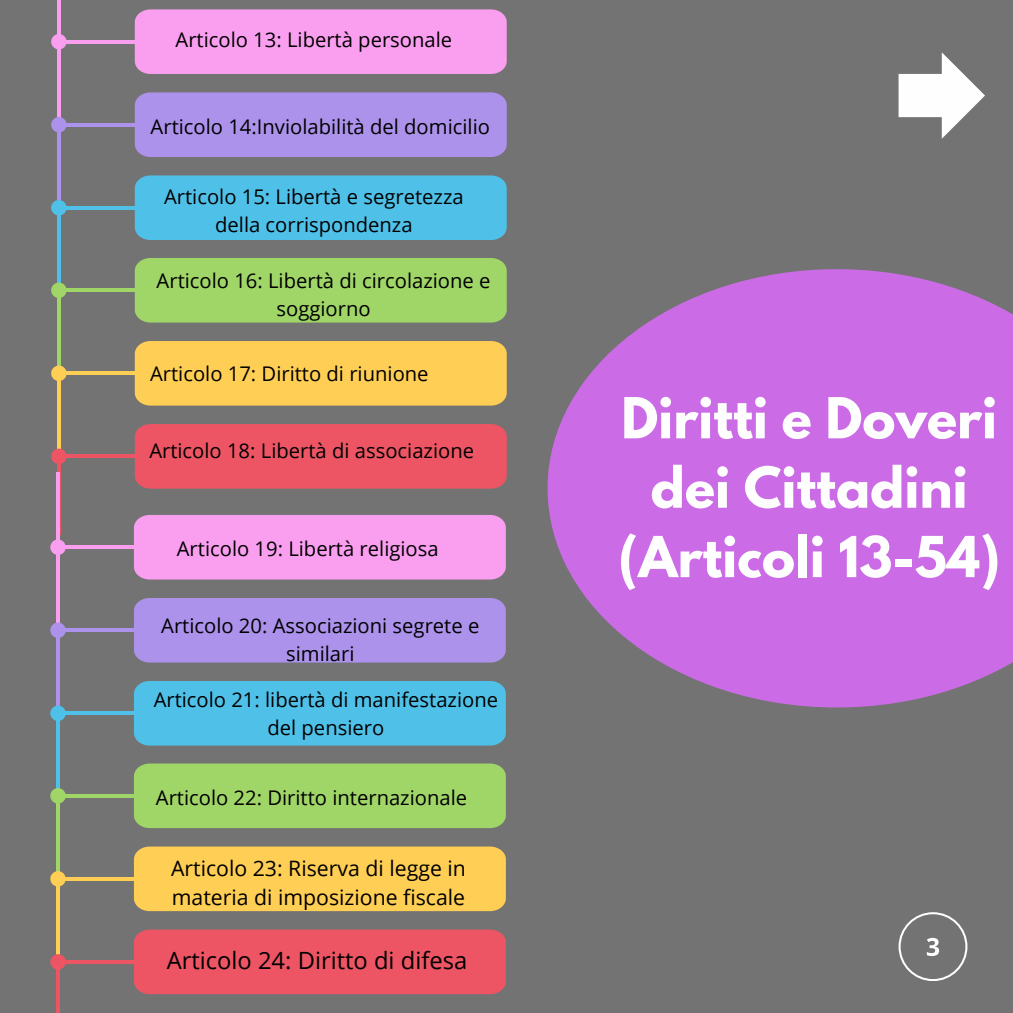
<style>
.page{position:relative;width:1013px;height:1013px;background:#fff}
.page>*{position:absolute;margin:0;border:0;box-sizing:border-box;transform-origin:0 0}
.t1{font:700 50px/69.4px "League Spartan";color:#fefefe;text-align:center}
.t2{font:23.75px "Open Sans";color:#000}
.t3{font:21.25px/29px "Open Sans";color:#000}
.t4{font:20.25px/27.9px "Open Sans";color:#000;text-align:center}
</style>
<div class="page">
<div style="left:0;top:0;width:1012px;height:1012px;background:#737373"></div>
<svg style="left:898px;top:52px;width:87px;height:87px"></svg>
<hr style="left:57px;top:42px;width:4px;height:87px;background:#fa9eef">
<hr style="left:65px;top:40px;width:79px;height:3px;background:#fa9eef">
<hr style="left:57px;top:211px;width:4px;height:79px;background:#4fc1e8">
<svg style="left:51px;top:117px;width:16px;height:15px"></svg>
<hr style="left:57px;top:129px;width:4px;height:79px;background:#ac92eb">
<svg style="left:51px;top:200px;width:16px;height:15px"></svg>
<svg style="left:51px;top:282px;width:16px;height:16px"></svg>
<hr style="left:57px;top:294px;width:4px;height:79px;background:#a0d568">
<hr style="left:57px;top:377px;width:4px;height:79px;background:#ffce54">
<svg style="left:51px;top:365px;width:16px;height:16px"></svg>
<hr style="left:65px;top:123px;width:79px;height:3px;background:#ac92eb">
<hr style="left:65px;top:206px;width:79px;height:3px;background:#4fc1e8">
<hr style="left:65px;top:289px;width:79px;height:3px;background:#a0d568">
<hr style="left:65px;top:371px;width:79px;height:4px;background:#ffce54">
<div style="left:135px;top:92px;width:371px;height:65px;background:#ac92eb"></div>
<div style="left:135px;top:175px;width:371px;height:65px;background:#4fc1e8"></div>
<div style="left:135px;top:258px;width:371px;height:64px;background:#a0d568"></div>
<div style="left:135px;top:341px;width:371px;height:64px;background:#ffce54"></div>
<svg style="left:51px;top:448px;width:16px;height:16px"></svg>
<hr style="left:65px;top:454px;width:79px;height:4px;background:#ed5564">
<div style="left:135px;top:424px;width:371px;height:64px;background:#ed5564"></div>
<hr style="left:57px;top:456px;width:4px;height:79px;background:#ed5564">
<svg style="left:51px;top:34px;width:16px;height:15px"></svg>
<div style="left:135px;top:9px;width:371px;height:65px;background:#fa9eef"></div>
<hr style="left:57px;top:0;width:4px;height:46px;background:#fa9eef">
<hr style="left:56px;top:547px;width:4px;height:87px;background:#fa9eef">
<hr style="left:64px;top:545px;width:79px;height:4px;background:#fa9eef">
<hr style="left:56px;top:717px;width:4px;height:78px;background:#4fc1e8">
<svg style="left:50px;top:622px;width:16px;height:16px"></svg>
<hr style="left:56px;top:634px;width:4px;height:79px;background:#ac92eb">
<svg style="left:50px;top:705px;width:16px;height:16px"></svg>
<svg style="left:50px;top:788px;width:16px;height:15px"></svg>
<hr style="left:56px;top:800px;width:4px;height:78px;background:#a0d568">
<hr style="left:56px;top:883px;width:4px;height:78px;background:#ffce54">
<svg style="left:50px;top:871px;width:16px;height:15px"></svg>
<hr style="left:64px;top:628px;width:79px;height:4px;background:#ac92eb">
<hr style="left:64px;top:711px;width:79px;height:3px;background:#4fc1e8">
<hr style="left:64px;top:794px;width:79px;height:3px;background:#a0d568">
<hr style="left:64px;top:877px;width:79px;height:3px;background:#ffce54">
<div style="left:134px;top:598px;width:372px;height:64px;background:#ac92eb"></div>
<div style="left:134px;top:681px;width:372px;height:64px;background:#4fc1e8"></div>
<div style="left:134px;top:763px;width:372px;height:65px;background:#a0d568"></div>
<div style="left:134px;top:846px;width:372px;height:65px;background:#ffce54"></div>
<svg style="left:50px;top:954px;width:16px;height:15px"></svg>
<hr style="left:64px;top:960px;width:79px;height:3px;background:#ed5564">
<div style="left:134px;top:929px;width:372px;height:65px;background:#ed5564"></div>
<hr style="left:56px;top:961px;width:4px;height:51px;background:#ed5564">
<svg style="left:50px;top:540px;width:16px;height:15px"></svg>
<div style="left:134px;top:515px;width:372px;height:64px;background:#fa9eef"></div>
<hr style="left:56px;top:472px;width:4px;height:79px;background:#fa9eef">
<svg style="left:547px;top:269px;width:465px;height:438px;fill:#cb6ce6"></svg>
<svg style="left:898px;top:912px;width:69px;height:68px"></svg>
<p class="t4" style="left:175px;top:26px;width:278px">Articolo 13: Libertà personale</p>
<p class="t4" style="left:151px;top:112px;width:341px">Articolo 14:Inviolabilità del domicilio</p>
<p class="t4" style="left:164px;top:182px;width:301px">Articolo 15: Libertà e segretezza della corrispondenza</p>
<p class="t4" style="left:157px;top:266px;width:335px">Articolo 16: Libertà di circolazione e soggiorno</p>
<p class="t4" style="left:150px;top:359px;width:280px">Articolo 17: Diritto di riunione</p>
<p class="t4" style="left:149px;top:436px;width:326px">Articolo 18: Libertà di associazione</p>
<p class="t4" style="left:177px;top:534px;width:263px">Articolo 19: Libertà religiosa</p>
<p class="t4" style="left:161px;top:611px;width:319px">Articolo 20: Associazioni segrete e similari</p>
<p class="t4" style="left:154px;top:685px;width:346px">Articolo 21: libertà di manifestazione del pensiero</p>
<p class="t4" style="left:156px;top:782px;width:313px">Articolo 22: Diritto internazionale</p>
<p class="t3" style="left:171px;top:853px;width:296px">Articolo 23: Riserva di legge in materia di imposizione fiscale</p>
<p class="t2" style="left:167px;top:943px;width:302px">Articolo 24: Diritto di difesa</p>
<p class="t1" style="left:618px;top:390px;width:383px">Diritti e Doveri dei Cittadini (Articoli 13-54)</p>
</div>
